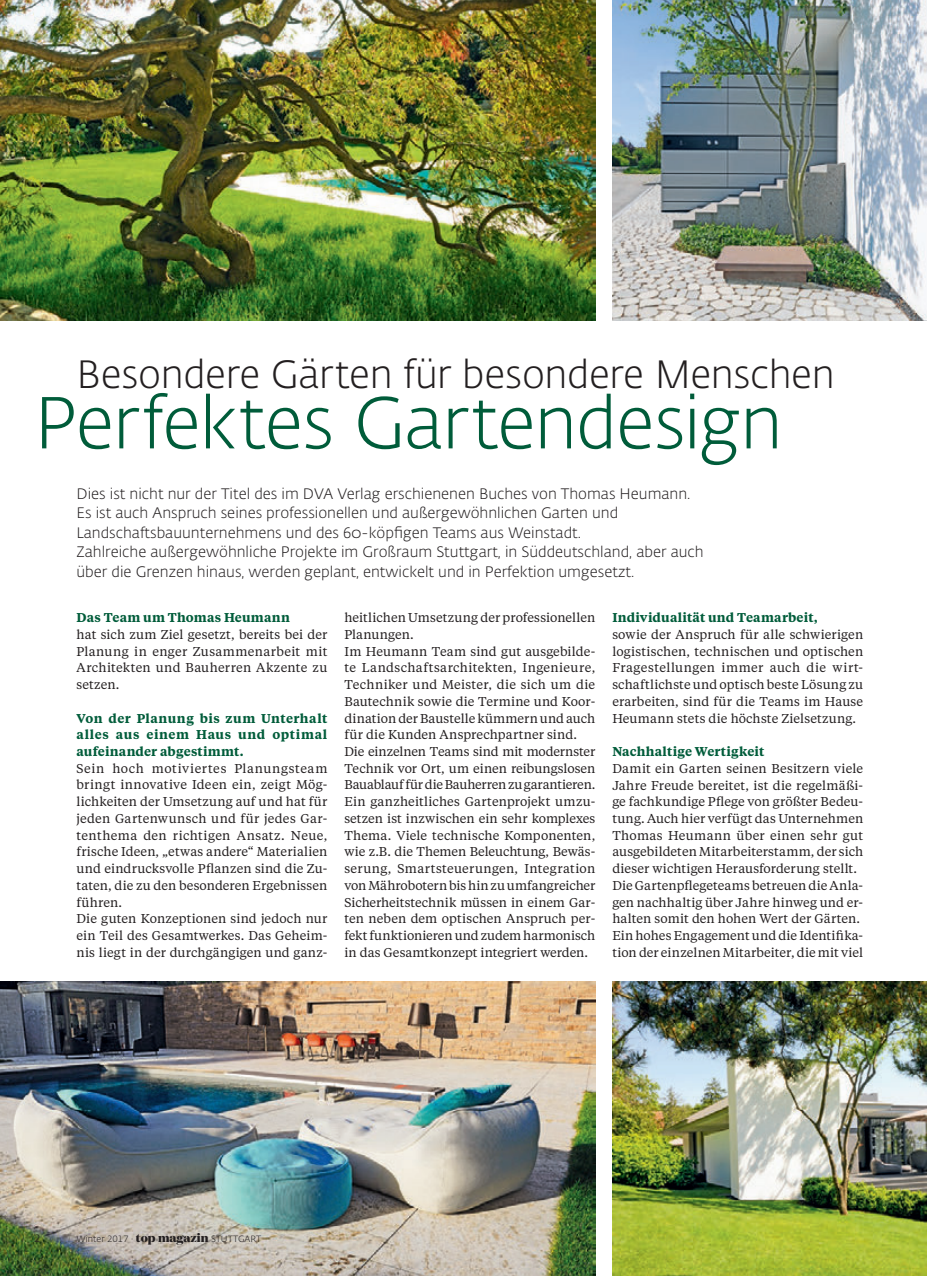
<style>
.page{position:relative;width:927px;height:1276px;background:#fff}
.page>*{position:absolute;margin:0;border:0;box-sizing:border-box;transform-origin:0 0}
.t1{font:300 72.6px "Fedra Sans Alt Std";letter-spacing:-.02em;color:#005c3a}
.t2{font:300 39px "Fedra Sans Alt Std";letter-spacing:-.01em;color:#231f20}
.t3{font:300 15px/19.5px "Fedra Sans Alt Std";color:#231f20}
.t4{font:12.75px/16.8px "Tiempos Text";letter-spacing:.01em;color:#231f20}
.t5{font:600 12.75px/16.8px "Tiempos Text";letter-spacing:.02em;color:#005c3a;text-align:justify}
.t6{font:300 10.5px "Fedra Sans Alt Std";color:#231f20}
.t7{font:300 9px "Fedra Sans Alt Std";color:#231f20}
.s1{font-family:"Domaine Display";font-weight:800;font-size:12px}
</style>
<div class="page">
<img style="left:0;top:0;width:595px;height:321px">
<img style="left:612px;top:0;width:315px;height:321px">
<img style="left:0;top:981px;width:595px;height:295px">
<img style="left:612px;top:981px;width:315px;height:295px">
<h2 class="t2" style="left:77px;top:351px;width:760px">Besondere Gärten für besondere Menschen</h2>
<h1 class="t1" style="left:34px;top:379px;width:750px">Perfektes Gartendesign</h1>
<p class="t3" style="left:77px;top:484px;width:629px">Dies ist nicht nur der Titel des im DVA Verlag erschienenen Buches von Thomas Heumann.<br>Es ist auch Anspruch seines professionellen und außergewöhnlichen Garten und Landschaftsbauunternehmens und des 60-köpfigen Teams aus Weinstadt.<br>Zahlreiche außergewöhnliche Projekte im Großraum Stuttgart, in Süddeutschland, aber auch über die Grenzen hinaus, werden geplant, entwickelt und in Perfektion umgesetzt.</p>
<p class="t5" style="left:77px;top:608px;width:215px">Das Team um Thomas Heumann</p>
<p class="t4" style="left:77px;top:625px;width:252px;text-align:justify">hat sich zum Ziel gesetzt, bereits bei der Planung in enger Zusammenarbeit mit Architekten und Bauherren Akzente zu setzen.</p>
<p class="t5" style="left:77px;top:709px;width:252px">Von der Planung bis zum Unterhalt alles aus einem Haus und optimal a ufeinander abgestimmt.</p>
<p class="t4" style="left:77px;top:759px;width:252px">Sein hoch motiviertes Planungsteam bringt innovative Ideen ein, zeigt Mög&shy;lichkeiten der Umsetzung auf und hat für jeden Gartenwunsch und für jedes Gar&shy;tenthema den richtigen Ansatz. Neue, frische Ideen, „etwas andere“ Materialien und eindrucksvolle Pflanzen sind die Zu&shy;taten, die zu den besonderen Ergebnissen führen.<br>Die guten Konzeptionen sind jedoch nur ein Teil des Gesamtwerkes. Das Geheim&shy;nis liegt in der durchgängigen und ganz-</p>
<p class="t4" style="left:344px;top:608px;width:252px">heitlichen Umsetzung der professionellen Planungen.<br>Im Heumann Team sind gut ausgebilde&shy;te Landschaftsarchitekten, Ingenieure, Techniker und Meister, die sich um die Bautechnik sowie die Termine und Koor&shy;dination der Baustelle kümmern und auch für die Kunden Ansprechpartner sind.<br>Die einzelnen Teams sind mit modernster Technik vor Ort, um einen reibungslosen Bauablauf für die Bauherren zu garantieren.<br>Ein ganzheitliches Gartenprojekt umzu&shy;setzen ist inzwischen ein sehr komplexes Thema. Viele technische Komponenten, wie z.B. die Themen Beleuchtung, Bewäs&shy;serung, Smartsteuerungen, Integration von Mährobotern bis hin zu umfangreicher Sicherheitstechnik müssen in einem Gar&shy;ten neben dem optischen Anspruch per&shy;fekt funktionieren und zudem harmonisch in das Gesamtkonzept integriert werden.</p>
<p class="t5" style="left:612px;top:608px;width:207px">Individualität und Teamarbeit,</p>
<p class="t4" style="left:612px;top:625px;width:252px;text-align:justify">sowie der Anspruch für alle schwierigen logistischen, technischen und optischen Fragestellungen immer auch die wirt&shy;schaftlichste und optisch beste Lösung zu erarbeiten, sind für die Teams im Hause Heumann stets die höchste Zielsetzung.</p>
<p class="t5" style="left:612px;top:742px;width:154px">Nachhaltige Wertigkeit</p>
<p class="t4" style="left:612px;top:759px;width:252px">Damit ein Garten seinen Besitzern viele Jahre Freude bereitet, ist die regelmäßi&shy;ge fachkundige Pflege von größter Bedeu&shy;tung. Auch hier verfügt das Unternehmen Thomas Heumann über einen sehr gut ausgebildeten Mitarbeiterstamm, der sich dieser wichtigen Herausforderung stellt.<br>Die Gartenpflegeteams betreuen die Anla&shy;gen nachhaltig über Jahre hinweg und er&shy;halten somit den hohen Wert der Gärten.<br>Ein hohes Engagement und die Identifika&shy;tion der einzelnen Mitarbeiter, die mit viel</p>
<p class="t6" style="left:34px;top:1232px;width:8px">2</p>
<p class="t7" style="left:77px;top:1233px;width:186px">Winter 2017 · <span class="s1">top magazin</span> STUTTGART</p>
</div>
